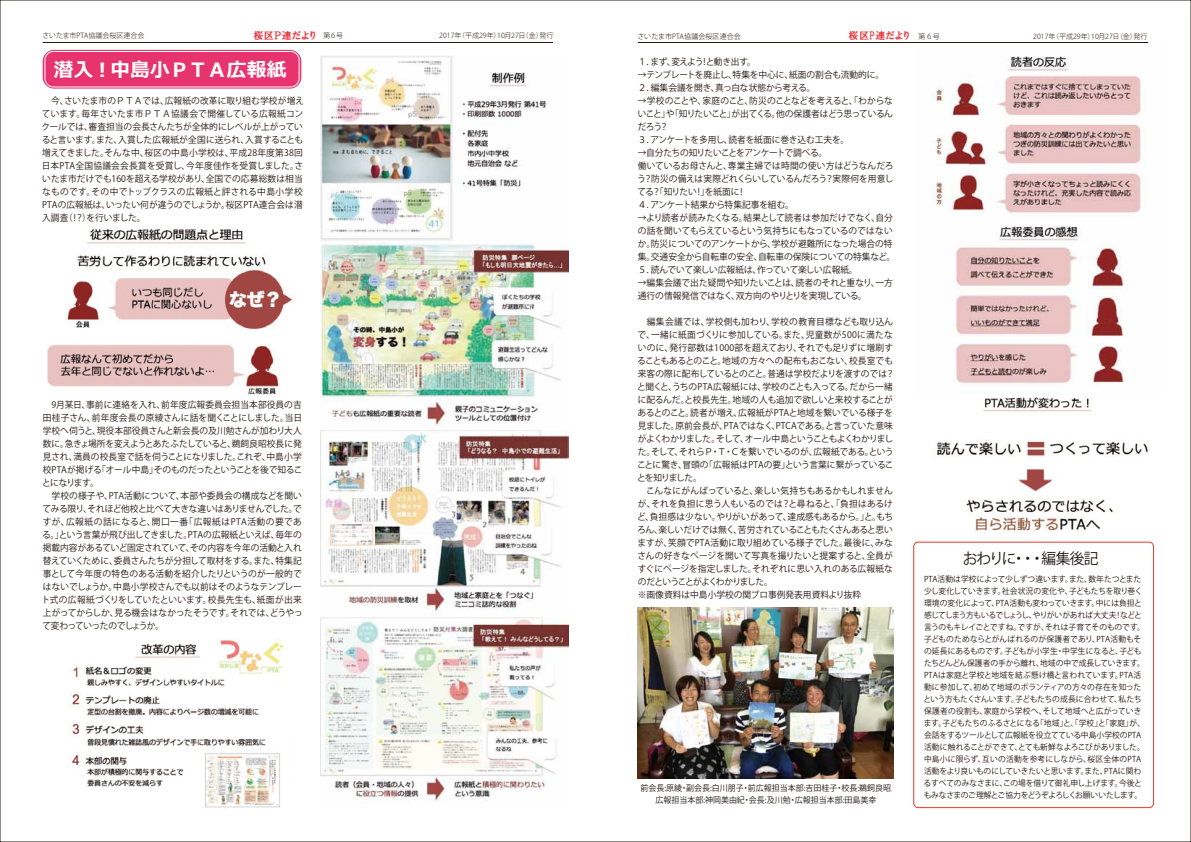
<style>
.page{position:relative;width:1191px;height:842px;background:#fff}
.page>*{position:absolute;margin:0;border:0;box-sizing:border-box;transform-origin:0 0}
.t1{font:700 19.7px "Meiryo";letter-spacing:-.005em;color:#fff}
.t2{font:15.1px "Koz Go Pro";letter-spacing:-.05em;color:#221815}
.t3{font:10px "HGP Soei Presence EB";letter-spacing:.05em;color:#e8383d}
.t4{font:9px/13px "Koz Go Pro";letter-spacing:-.01em;color:#221815}
.t5{font:9px/13px "Koz Go Pro";letter-spacing:-.04em;color:#221815}
.t6{font:9px "Koz Go Pro";letter-spacing:-.045em;color:#221815}
.t7{font:8.2px/11.3px "Koz Go Pro";color:#221815;text-align:center}
.t8{font:8px/12px "Koz Go Pro";letter-spacing:-.015em;color:#221815}
.t9{font:300 7.1px "Koz Go Pro";color:#221815}
.t10{font:300 7px "Koz Go Pro";color:#221815}
.s1{font-family:"Koz Go Pro";font-weight:300;font-size:7px;color:#221815}
.s2{font-family:"Koz Go Pro";font-weight:300;font-size:7.1px;color:#221815}
</style>
<div class="page">
<div style="left:43px;top:50px;width:258px;height:39px;background:#e7336e;border-radius:11px"></div>
<div style="left:44px;top:51px;width:255px;height:36px;border:1px solid #fff;border-radius:9px"></div>
<img style="left:915px;top:397px;width:239px;height:148px">
<div style="left:913px;top:542px;width:241px;height:266px;border:1px solid #e83828;border-radius:4px"></div>
<img style="left:71px;top:640px;width:213px;height:168px">
<img style="left:321px;top:55px;width:226px;height:185px">
<img style="left:321px;top:242px;width:247px;height:183px">
<img style="left:321px;top:431px;width:247px;height:184px">
<img style="left:321px;top:618px;width:247px;height:184px">
<img style="left:955px;top:226px;width:169px;height:157px">
<img style="left:934px;top:42px;width:215px;height:171px">
<img style="left:638px;top:608px;width:255px;height:170px">
<img style="left:47px;top:228px;width:246px;height:167px">
<hr style="left:638px;top:42px;width:510px;height:1px;background:#221815">
<hr style="left:43px;top:42px;width:510px;height:1px;background:#221815">
<p class="t10" style="left:42px;top:31px;width:104px">さいたま市PTA協議会桜区連合会</p>
<p class="t3" style="left:253px;top:30px;width:91px">桜区Ｐ連だより <span class="s1">第６号</span></p>
<p class="t10" style="left:439px;top:31px;width:116px">2017年（平成29年）10月27日（金）発行</p>
<p class="t9" style="left:637px;top:31px;width:105px">さいたま市PTA協議会桜区連合会</p>
<p class="t3" style="left:848px;top:30px;width:93px">桜区P連だより <span class="s2">第６号</span></p>
<p class="t10" style="left:1033px;top:31px;width:116px">2017年（平成29年）10月27日（金）発行</p>
<h1 class="t1" style="left:54px;top:56px;width:234px">潜入︕中島小ＰＴＡ広報紙</h1>
<p class="t4" style="left:42px;top:94px;width:264px;text-align:justify">　今、さいたま市のＰＴＡでは、広報紙の改革に取り組む学校が増えています。毎年さいたま市ＰＴＡ協議会で開催している広報紙コンクールでは、審査担当の会長さんたちが全体的にレベルが上がっていると言います。また、入賞した広報紙が全国に送られ、入賞することも増えてきました。そんな中、桜区の中島小学校は、平成28年度第38回日本PTA全国協議会会長賞を受賞し、今年度佳作を受賞しました。さいたま市だけでも160を超える学校があり、全国での応募総数は相当なものです。その中でトップクラスの広報紙と評される中島小学校PTAの広報紙は、いったい何が違うのでしょうか。桜区PTA連合会は潜入調査（！？）を行いました。</p>
<p class="t4" style="left:42px;top:398px;width:262px">　9月某日、事前に連絡を入れ、前年度広報委員会担当本部役員の吉田桂子さん、前年度会長の原綾さんに話を聞くことにしました。当日学校へ伺うと、現役本部役員さんと新会長の及川勉さんが加わり大人数に。急きょ場所を変えようとあたふたしていると、鵜飼良昭校長に発見され、満員の校長室で話を伺うことになりました。これぞ、中島小学校PTAが掲げる「オール中島」そのものだったということを後で知ることになります。<br>　学校の様子や、PTA活動について、本部や委員会の構成などを聞いてみる限り、それほど他校と比べて大きな違いはありませんでした。ですが、広報紙の話になると、開口一番「広報紙はPTA活動の要である。」という言葉が飛び出してきました。PTAの広報紙といえば、毎年の掲載内容があるていど固定されていて、その内容を今年の活動と入れ替えていくために、委員さんたちが分担して取材をする。また、特集記事として今年度の特色のある活動を紹介したりというのが一般的ではないでしょうか。中島小学校さんでも以前はそのようなテンプレート式の広報紙づくりをしていたといいます。校長先生も、紙面が出来上がってからしか、見る機会はなかったそうです。それでは、どうやって変わっていったのでしょうか。</p>
<p class="t6" style="left:638px;top:56px;width:120px">１．まず、変えよう！と動き出す。</p>
<p class="t4" style="left:638px;top:68px;width:248px">→テンプレートを廃止し、特集を中心に、紙面の割合も流動的に。<br>２．編集会議を開き、真っ白な状態から考える。</p>
<p class="t5" style="left:638px;top:94px;width:257px">→学校のことや、家庭のこと、防災のことなどを考えると、「わからないこと」や「知りたいこと」が出てくる。他の保護者はどう思っているんだろう？<br>３．アンケートを多用し、読者を紙面に巻き込む工夫を。</p>
<p class="t4" style="left:637px;top:146px;width:258px">→自分たちの知りたいことをアンケートで調べる。<br>働いているお母さんと、専業主婦では時間の使い方はどうなんだろう？防災の備えは実際どれくらいしているんだろう？実際何を用意してる？「知りたい！」を紙面に！<br>４．アンケート結果から特集記事を組む。</p>
<p class="t4" style="left:638px;top:211px;width:259px">→より読者が読みたくなる。結果として読者は参加だけでなく、自分の話を聞いてもらえているという気持ちにもなっているのではないか。防災についてのアンケートから、学校が避難所になった場合の特集。交通安全から自転車の安全、自転車の保険についての特集など。５．読んでいて楽しい広報紙は、作っていて楽しい広報紙。</p>
<p class="t4" style="left:638px;top:276px;width:257px">→編集会議で出た疑問や知りたいことは、読者のそれと重なり、一方通行の情報発信ではなく、双方向のやりとりを実現している。</p>
<p class="t4" style="left:637px;top:315px;width:259px">　編集会議では、学校側も加わり、学校の教育目標なども取り込んで、一緒に紙面づくりに参加している。また、児童数が500に満たないのに、発行部数は1000部を超えており、それでも足りずに増刷することもあるとのこと。地域の方々への配布もおこない、校長室でも来客の際に配布しているとのこと。普通は学校だよりを渡すのでは？と聞くと、うちのPTA広報紙には、学校のことも入ってる。だから一緒に配るんだ。と校長先生。地域の人も追加で欲しいと来校することがあるとのこと。読者が増え、広報紙がPTAと地域を繋いでいる様子を見ました。原前会長が、PTAではなく、PTCAである。と言っていた意味がよくわかりました。そして、オール中島ということもよくわかりました。そして、それらＰ・Ｔ・Ｃを繋いでいるのが、広報紙である。ということに驚き、冒頭の「広報紙はPTAの要」という言葉に繋がっていることを知りました。<br>　こんなにがんばっていると、楽しい気持ちもあるかもしれませんが、それを負担に思う人もいるのでは？と尋ねると、「負担はあるけど、負担感は少ない。やりがいがあって、達成感もあるから。」と。もちろん、楽しいだけでは無く、苦労されていることもたくさんあると思いますが、笑顔でPTA活動に取り組めている様子でした。最後に、みなさんの好きなページを開いて写真を撮りたいと提案すると、全員がすぐにページを指定しました。それぞれに思い入れのある広報紙なのだということがよくわかりました。<br>※画像資料は中島小学校の関ブロ事例発表用資料より抜粋</p>
<p class="t7" style="left:640px;top:783px;width:252px">前会長:原綾・副会長:白川朋子・前広報担当本部:吉田桂子・校長:鵜飼良昭広報担当本部:神岡美由紀・会長:及川勉・広報担当本部:田島美幸</p>
<h2 class="t2" style="left:962px;top:549px;width:137px">おわりに・・・編集後記</h2>
<p class="t8" style="left:923px;top:573px;width:223px">PTA活動は学校によって少しずつ違います。また、数年たつとまた少し変化していきます。社会状況の変化や、子どもたちを取り巻く環境の変化によって、PTA活動も変わっていきます。中には負担と感じてしまう方もいるでしょうし、やりがいがあれば大丈夫！などと言うのもキレイごとですね。ですが、それは子育てそのものです。子どものためならとがんばれるのが保護者であり、PTA活動もその延長にあるものです。子どもが小学生・中学生になると、子どもたちどんどん保護者の手から離れ、地域の中で成長していきます。PTAは家庭と学校と地域を結ぶ懸け橋と言われています。PTA活動に参加して、初めて地域のボランティアの方々の存在を知ったという方もたくさんいます。子どもたちの成長に合わせて、私たち保護者の役割も、家庭から学校へ、そして地域へと広がっていきます。子どもたちのふるさとになる「地域」と、「学校」と「家庭」が、会話をするツールとして広報紙を役立てている中島小学校のPTA活動に触れることができて、とても新鮮なよろこびがありました。中島小に限らず、互いの活動を参考にしながら、桜区全体のPTA活動をより良いものにしていきたいと思います。また、PTAに関わるすべてのみなさまに、この場を借りて御礼申し上げます。今後ともみなさまのご理解とご協力をどうぞよろしくお願いいたします。</p>
</div>
